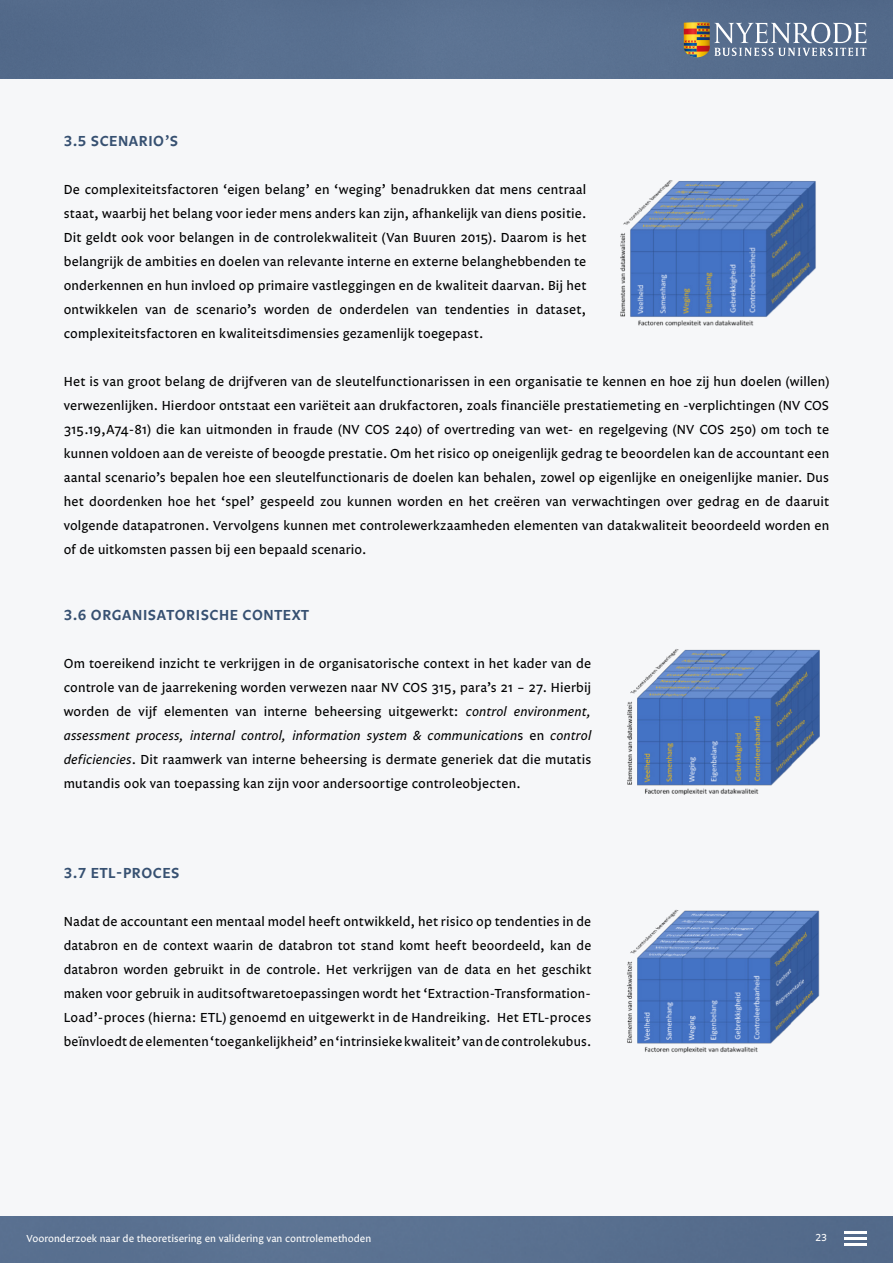
<style>
.page{position:relative;width:893px;height:1263px;background:#f6f7f9}
.page>*{position:absolute;margin:0;border:0;box-sizing:border-box;transform-origin:0 0}
.t1{font:600 15px "Legato OT";letter-spacing:.04em;color:#365071}
.t2{font:13.5px/24px "Legato OT";letter-spacing:.01em;color:#000;text-align:justify}
.t3{font:10.5px "Legato OT";color:#fff}
.s1{font-style:italic}
</style>
<div class="page">
<div style="left:0;top:1216px;width:893px;height:47px;background:#597090"></div>
<hr style="left:844px;top:1231px;width:22px;height:2px;background:#fff">
<hr style="left:844px;top:1237px;width:22px;height:2px;background:#fff">
<hr style="left:844px;top:1243px;width:22px;height:2px;background:#fff">
<div style="left:0;top:0;width:893px;height:79px;background:#586f8f"></div>
<svg style="left:684px;top:22px;width:182px;height:35px;background:#828a96"></svg>
<img style="left:620px;top:180px;width:196px;height:147px">
<img style="left:627px;top:649px;width:193px;height:146px">
<img style="left:627px;top:909px;width:193px;height:144px">
<p class="t1" style="left:64px;top:132px;width:116px">3.5 SCENARIO’S</p>
<p class="t2" style="left:64px;top:178px;width:524px">De complexiteitsfactoren ‘eigen belang’ en ‘weging’ benadrukken dat mens centraal staat, waarbij het belang voor ieder mens anders kan zijn, afhankelijk van diens positie.<br>Dit geldt ook voor belangen in de controlekwaliteit (Van Buuren 2015). Daarom is het belangrijk de ambities en doelen van relevante interne en externe belanghebbenden te onderkennen en hun invloed op primaire vastleggingen en de kwaliteit daarvan. Bij het ontwikkelen van de scenario’s worden de onderdelen van tendenties in dataset, complexiteitsfactoren en kwaliteitsdimensies gezamenlijk toegepast.</p>
<p class="t2" style="left:64px;top:370px;width:767px">Het is van groot belang de drijfveren van de sleutelfunctionarissen in een organisatie te kennen en hoe zij hun doelen (willen) verwezenlijken. Hierdoor ontstaat een variëteit aan drukfactoren, zoals financiële prestatiemeting en -verplichtingen (NV COS 315.19,A74-81) die kan uitmonden in fraude (NV COS 240) of overtreding van wet- en regelgeving (NV COS 250) om toch te kunnen voldoen aan de vereiste of beoogde prestatie. Om het risico op oneigenlijk gedrag te beoordelen kan de accountant een aantal scenario’s bepalen hoe een sleutelfunctionaris de doelen kan behalen, zowel op eigenlijke en oneigenlijke manier. Dus het doordenken hoe het ‘spel’ gespeeld zou kunnen worden en het creëren van verwachtingen over gedrag en de daaruit volgende datapatronen. Vervolgens kunnen met controlewerkzaamheden elementen van datakwaliteit beoordeeld worden en of de uitkomsten passen bij een bepaald scenario.</p>
<p class="t1" style="left:64px;top:606px;width:247px">3.6 ORGANISATORISCHE CONTEXT</p>
<p class="t2" style="left:64px;top:652px;width:529px">Om toereikend inzicht te verkrijgen in de organisatorische context in het kader van de controle van de jaarrekening worden verwezen naar NV COS 315, para’s 21 – 27. Hierbij worden de vijf elementen van interne beheersing uitgewerkt: <span class="s1">control environment, assessment process, internal control, information system &amp; communication</span>s en <span class="s1">control deficiencies</span>. Dit raamwerk van interne beheersing is dermate generiek dat die mutatis mutandis ook van toepassing kan zijn voor andersoortige controleobjecten.</p>
<p class="t1" style="left:64px;top:864px;width:117px">3.7 ETL-PROCES</p>
<p class="t2" style="left:64px;top:910px;width:529px">Nadat de accountant een mentaal model heeft ontwikkeld, het risico op tendenties in de databron en de context waarin de databron tot stand komt heeft beoordeeld, kan de databron worden gebruikt in de controle. Het verkrijgen van de data en het geschikt maken voor gebruik in auditsoftwaretoepassingen wordt het ‘Extraction-Transformation-Load’-proces (hierna: ETL) genoemd en uitgewerkt in de Handreiking. Het ETL-proces beïnvloedt de elementen ‘toegankelijkheid’ en ‘intrinsieke kwaliteit’ van de controlekubus.</p>
<p class="t3" style="left:27px;top:1233px;width:346px">Vooronderzoek naar de theoretisering en validering van controlemethoden</p>
<p class="t3" style="left:815px;top:1232px;width:13px">23</p>
</div>
